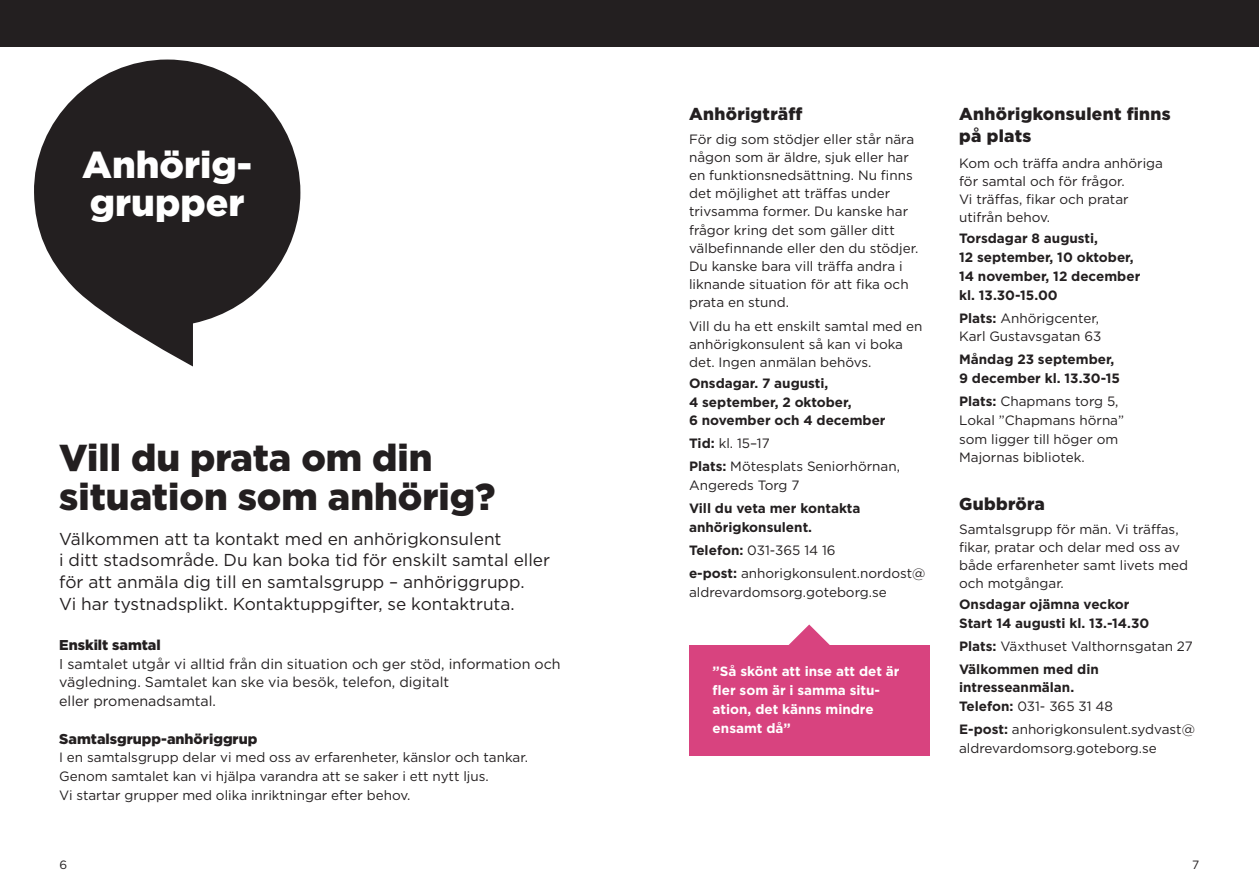
<style>
.page{position:relative;width:1259px;height:893px;background:#fff}
.page>*{position:absolute;margin:0;border:0;box-sizing:border-box;transform-origin:0 0}
.Rubrik_1_Mötesplats_-_svart{font:900 37.5px/39px "Gotham";color:#231f20}
.Rubrik_1_Mötesplats_-_vit{font:900 37.5px/37.5px "Gotham";color:#fff}
.Ingress_-_svart{font:17.25px/21.8px "Gotham";color:#231f20}
.Plats__kostnad_och_anmälan{font:900 17.25px/21.8px "Gotham";letter-spacing:.02em;color:#231f20}
.Aktivitetsrubrik{font:900 17.25px "Gotham";letter-spacing:.02em;color:#231f20}
.Aktivitetsrubrik_flera_tillfällen{font:14.25px/18.8px "Gotham";color:#231f20}
.Aktivitetsrubrik_flera_tillfällen-2{font:900 14.25px "Gotham";color:#231f20}
.Brödtext{font:13.5px/18px "Gotham";color:#231f20}
.Plats__kostnad_och_anmälan-2{font:13.5px/18.8px "Gotham";color:#231f20}
.Plats__kostnad_och_anmälan-3{font:700 13.5px/18.8px "Gotham";color:#231f20}
.Aktivitetsrubrik_flera_tillfällen-3{font:13.5px/18.8px "Gotham";color:#231f20}
.Plats__kostnad_och_anmälan-4{font:700 13.5px/18.8px "Gotham";color:#fff}
.Datum_och_tid{font:700 13.5px/18.8px "Gotham";color:#231f20}
.t1{font:12px "Gotham";color:#231f20}
.s1{font-weight:700}
.s2{font-weight:400}
</style>
<div class="page">
<div style="left:0;top:0;width:1259px;height:47px;background:#231f20"></div>
<svg style="left:34px;top:60px;width:266px;height:306px;fill:#231f20"></svg>
<svg style="left:788px;top:624px;width:42px;height:21px"></svg>
<div style="left:689px;top:645px;width:240px;height:111px;background:#d8437f"></div>
<p class="Rubrik_1_Mötesplats_-_vit" style="left:82px;top:146px;width:171px">Anhörig&shy;grupper</p>
<p class="Rubrik_1_Mötesplats_-_svart" style="left:59px;top:438px;width:438px">Vill du prata om din situation som anhörig?</p>
<p class="Ingress_-_svart" style="left:59px;top:527px;width:492px">Välkommen att ta kontakt med en anhörigkonsulent<br>i ditt stadsområde. Du kan boka tid för enskilt samtal eller för att anmäla dig till en samtalsgrupp – anhöriggrupp.<br>Vi har tystnadsplikt. Kontaktuppgifter, se kontaktruta.</p>
<p class="Aktivitetsrubrik_flera_tillfällen-2" style="left:59px;top:635px;width:103px">Enskilt samtal</p>
<p class="Aktivitetsrubrik_flera_tillfällen" style="left:59px;top:654px;width:503px">I samtalet utgår vi alltid från din situation och ger stöd, information och vägledning. Samtalet kan ske via besök, telefon, digitalt</p>
<p class="Aktivitetsrubrik_flera_tillfällen" style="left:59px;top:691px;width:158px">eller promenadsamtal.</p>
<p class="Aktivitetsrubrik_flera_tillfällen-2" style="left:59px;top:729px;width:200px">Samtalsgrupp-anhöriggrup</p>
<p class="Aktivitetsrubrik_flera_tillfällen-3" style="left:59px;top:748px;width:470px">I en samtalsgrupp delar vi med oss av erfarenheter, känslor och tankar.<br>Genom samtalet kan vi hjälpa varandra att se saker i ett nytt ljus.<br>Vi startar grupper med olika inriktningar efter behov.</p>
<p class="Aktivitetsrubrik" style="left:689px;top:102px;width:115px">Anhörigträff</p>
<p class="Brödtext" style="left:689px;top:130px;width:231px">För dig som stödjer eller står nära någon som är äldre, sjuk eller har en funktionsnedsättning. Nu finns det möjlighet att träffas under trivsamma former. Du kanske har frågor kring det som gäller ditt välbefinnande eller den du stödjer.<br>Du kanske bara vill träffa andra i liknande situation för att fika och prata en stund.</p>
<p class="Brödtext" style="left:689px;top:317px;width:235px">Vill du ha ett enskilt samtal med en anhörigkonsulent så kan vi boka det. Ingen anmälan behövs.</p>
<p class="Datum_och_tid" style="left:689px;top:373px;width:198px">Onsdagar. 7 augusti,<br>4 september, 2 oktober,<br>6 november och 4 december</p>
<p class="Plats__kostnad_och_anmälan-2" style="left:689px;top:434px;width:82px"><span class="s1">Tid:</span> kl. 15–17</p>
<p class="Plats__kostnad_och_anmälan-2" style="left:689px;top:457px;width:212px"><span class="s1">Plats:</span> Mötesplats Seniorhörnan,<br>Angereds Torg 7</p>
<p class="Plats__kostnad_och_anmälan-3" style="left:689px;top:499px;width:173px">Vill du veta mer kontakta anhörigkonsulent.</p>
<p class="Plats__kostnad_och_anmälan-2" style="left:689px;top:540px;width:148px"><span class="s1">Telefon:</span> 031-365 14 16</p>
<p class="Plats__kostnad_och_anmälan-2" style="left:689px;top:563px;width:238px"><span class="s1">e-post:</span> anhorigkonsulent.nordost@ aldrevardomsorg.goteborg.se</p>
<p class="Plats__kostnad_och_anmälan-4" style="left:712px;top:662px;width:188px">”Så skönt att inse att det är fler som är i samma situ&shy;ation, det känns mindre ensamt då”</p>
<p class="Plats__kostnad_och_anmälan" style="left:959px;top:103px;width:213px">Anhörigkonsulent finns på plats</p>
<p class="Brödtext" style="left:959px;top:154px;width:205px">Kom och träffa andra anhöriga för samtal och för frågor.<br>Vi träffas, fikar och pratar utifrån behov.</p>
<p class="Plats__kostnad_och_anmälan-3" style="left:959px;top:229px;width:183px">Torsdagar 8 augusti,<br>12 september, 10 oktober,<br>14 november, 12 december kl. 13.30-15.00</p>
<p class="Plats__kostnad_och_anmälan-2" style="left:959px;top:308px;width:144px"><span class="s1">Plats:</span> Anhörigcenter,<br>Karl Gustavsgatan 63</p>
<p class="Plats__kostnad_och_anmälan-3" style="left:959px;top:350px;width:162px">Måndag 23 september,<br>9 december kl. 13.30-15</p>
<p class="Plats__kostnad_och_anmälan-2" style="left:959px;top:392px;width:166px"><span class="s1">Plats:</span> Chapmans torg 5,<br>Lokal ”Chapmans hörna” som ligger till höger om<br>Majornas bibliotek.</p>
<p class="Aktivitetsrubrik" style="left:959px;top:492px;width:87px">Gubbröra</p>
<p class="Brödtext" style="left:959px;top:520px;width:230px">Samtalsgrupp för män. Vi träffas, fikar, pratar och delar med oss av både erfarenheter samt livets med och motgångar.</p>
<p class="Plats__kostnad_och_anmälan-3" style="left:959px;top:595px;width:192px">Onsdagar ojämna veckor<br>Start 14 augusti kl. 13.-14.30</p>
<p class="Plats__kostnad_och_anmälan-2" style="left:959px;top:636px;width:235px"><span class="s1">Plats:</span> Växthuset Valthornsgatan 27</p>
<p class="Plats__kostnad_och_anmälan-3" style="left:959px;top:659px;width:155px">Välkommen med din intresseanmälan.<br>Telefon: <span class="s2">031- 365 31 48</span></p>
<p class="Plats__kostnad_och_anmälan-2" style="left:959px;top:720px;width:237px"><span class="s1">E-post:</span> anhorigkonsulent.sydvast@ aldrevardomsorg.goteborg.se</p>
<p class="t1" style="left:60px;top:857px;width:9px">6</p>
<p class="t1" style="left:1192px;top:857px;width:9px">7</p>
</div>
